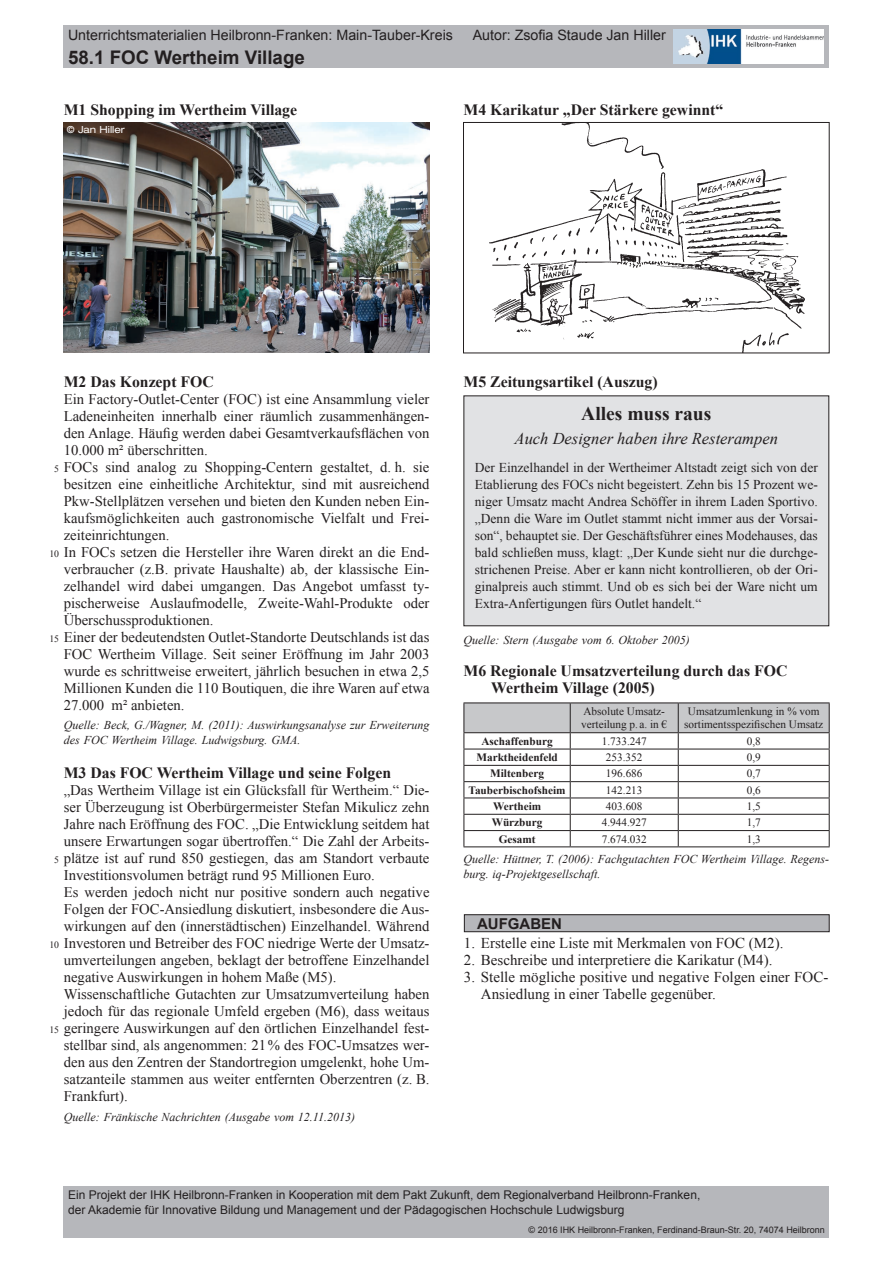
<style>
.page{position:relative;width:893px;height:1263px;background:#fff}
.page>*{position:absolute;margin:0;border:0;box-sizing:border-box;transform-origin:0 0}
.t1{font:700 19.5px "Times New Roman";color:#231f20}
.t2{font:700 18.75px "Arial";color:#231f20}
.t3{font:italic 16.5px "Times New Roman";color:#231f20}
.t4{font:700 15.75px/17px "Times New Roman";color:#231f20}
.t5{font:15px/17px "Times New Roman";color:#231f20}
.t6{font:700 15px "Arial";color:#231f20}
.t7{font:14.7px/17px "Times New Roman";color:#231f20}
.t8{font:14.25px "Arial";color:#231f20}
.t9{font:13.5px/17px "Times New Roman";color:#231f20;text-align:justify}
.t10{font:italic 12px/15px "Times New Roman";color:#231f20}
.t11{font:12px/14.4px "Arial";color:#231f20}
.t12{font:11.25px/13.5px "Times New Roman";color:#231f20}
.t13{font:700 11.25px "Times New Roman";color:#231f20}
.t14{font:9.75px "Times New Roman";color:#231f20}
.t15{font:expanded 9.75px "Helvetica Neue LT";color:#fff}
.t16{font:9px "Arial";color:#231f20}
</style>
<div class="page">
<div style="left:64px;top:26px;width:765px;height:42px;background:#b6b7bb"></div>
<img style="left:673px;top:30px;width:151px;height:34px">
<div style="left:64px;top:1186px;width:765px;height:51px;background:#b6b7bb"></div>
<img style="left:64px;top:122px;width:365px;height:231px">
<img style="left:489px;top:124px;width:316px;height:227px">
<div style="left:463px;top:122px;width:366px;height:231px;border:1px solid #231f20"></div>
<div style="left:464px;top:396px;width:365px;height:230px;background:#e1e2e4"></div>
<div style="left:463px;top:395px;width:366px;height:231px;border:1px solid #231f20"></div>
<hr style="left:463px;top:702px;width:107px;height:1px;background:#231f20">
<hr style="left:570px;top:702px;width:108px;height:1px;background:#231f20">
<hr style="left:678px;top:702px;width:152px;height:1px;background:#231f20">
<svg style="left:463px;top:703px;width:367px;height:143px"></svg>
<hr style="left:463px;top:846px;width:107px;height:1px;background:#231f20">
<hr style="left:570px;top:846px;width:108px;height:1px;background:#231f20">
<hr style="left:678px;top:846px;width:152px;height:1px;background:#231f20">
<svg style="left:463px;top:914px;width:367px;height:18px"></svg>
<p class="t8" style="left:68px;top:26px;width:386px">Unterrichtsmaterialien Heilbronn-Franken: Main-Tauber-Kreis</p>
<p class="t2" style="left:68px;top:45px;width:238px">58.1 FOC Wertheim Village</p>
<p class="t8" style="left:473px;top:26px;width:194px">Autor: Zsofia Staude Jan Hiller</p>
<p class="t4" style="left:64px;top:101px;width:235px">M1 Shopping im Wertheim Village</p>
<p class="t15" style="left:67px;top:124px;width:59px">© Jan Hiller</p>
<p class="t4" style="left:463px;top:101px;width:261px">M4 Karikatur „Der Stärkere gewinnt“</p>
<p class="t4" style="left:64px;top:373px;width:152px">M2 Das Konzept FOC</p>
<p class="t7" style="left:64px;top:390px;width:367px">Ein Factory-Outlet-Center (FOC) ist eine Ansammlung vieler Ladeneinheiten innerhalb einer räumlich zusammenhängen&shy;den Anlage. Häufig werden dabei Gesamtverkaufsflächen von 10.000 m² überschritten.<br>FOCs sind analog zu Shopping-Centern gestaltet, d. h. sie besitzen eine einheitliche Architektur, sind mit ausreichend Pkw-Stellplätzen versehen und bieten den Kunden neben Ein&shy;kaufsmöglichkeiten auch gastronomische Vielfalt und Frei&shy;zeiteinrichtungen.<br>In FOCs setzen die Hersteller ihre Waren direkt an die End&shy;verbraucher (z.B. private Haushalte) ab, der klassische Ein&shy;zelhandel wird dabei umgangen. Das Angebot umfasst ty&shy;pischerweise Auslaufmodelle, Zweite-Wahl-Produkte oder Überschussproduktionen.<br>Einer der bedeutendsten Outlet-Standorte Deutschlands ist das FOC Wertheim Village. Seit seiner Eröffnung im Jahr 2003 wurde es schrittweise erweitert, jährlich besuchen in etwa 2,5<br>Millionen Kunden die 110 Boutiquen, die ihre Waren auf etwa 27.000 m² anbieten.</p>
<p class="t10" style="left:64px;top:718px;width:367px">Quelle: Beck, G./Wagner, M. (2011): Auswirkungsanalyse zur Erweiterung des FOC Wertheim Village. Ludwigsburg. GMA.</p>
<p class="t4" style="left:64px;top:764px;width:329px">M3 Das FOC Wertheim Village und seine Folgen</p>
<p class="t7" style="left:64px;top:781px;width:367px">„Das Wertheim Village ist ein Glücksfall für Wertheim.“ Die&shy;ser Überzeugung ist Oberbürgermeister Stefan Mikulicz zehn Jahre nach Eröffnung des FOC. „Die Entwicklung seitdem hat unsere Erwartungen sogar übertroffen.“ Die Zahl der Arbeits&shy;plätze ist auf rund 850 gestiegen, das am Standort verbaute Investitionsvolumen beträgt rund 95 Millionen Euro.<br>Es werden jedoch nicht nur positive sondern auch negative Folgen der FOC-Ansiedlung diskutiert, insbesondere die Aus&shy;wirkungen auf den (innerstädtischen) Einzelhandel. Während Investoren und Betreiber des FOC niedrige Werte der Umsatz&shy;umverteilungen angeben, beklagt der betroffene Einzelhandel negative Auswirkungen in hohem Maße (M5).<br>Wissenschaftliche Gutachten zur Umsatzumverteilung haben jedoch für das regionale Umfeld ergeben (M6), dass weitaus geringere Auswirkungen auf den örtlichen Einzelhandel fest&shy;stellbar sind, als angenommen: 21% des FOC-Umsatzes wer&shy;den aus den Zentren der Standortregion umgelenkt, hohe Um&shy;satzanteile stammen aus weiter entfernten Oberzentren (z. B.<br>Frankfurt).</p>
<p class="t10" style="left:64px;top:1109px;width:293px">Quelle: Fränkische Nachrichten (Ausgabe vom 12.11.2013)</p>
<p class="t14" style="left:54px;top:462px;width:6px">5</p>
<p class="t14" style="left:49px;top:547px;width:11px">10</p>
<p class="t14" style="left:49px;top:632px;width:11px">15</p>
<p class="t14" style="left:54px;top:853px;width:6px">5</p>
<p class="t14" style="left:49px;top:938px;width:11px">10</p>
<p class="t14" style="left:49px;top:1023px;width:11px">15</p>
<p class="t4" style="left:463px;top:373px;width:196px">M5 Zeitungsartikel (Auszug)</p>
<h1 class="t1" style="left:581px;top:400px;width:132px">Alles muss raus</h1>
<p class="t3" style="left:515px;top:427px;width:265px">Auch Designer haben ihre Resterampen</p>
<p class="t9" style="left:475px;top:459px;width:344px">Der Einzelhandel in der Wertheimer Altstadt zeigt sich von der Etablierung des FOCs nicht begeistert. Zehn bis 15 Prozent we&shy;niger Umsatz macht Andrea Schöffer in ihrem Laden Sportivo. „Denn die Ware im Outlet stammt nicht immer aus der Vorsai&shy;son“, behauptet sie. Der Geschäftsführer eines Modehauses, das bald schließen muss, klagt: „Der Kunde sieht nur die durchge&shy;strichenen Preise. Aber er kann nicht kontrollieren, ob der Ori&shy;ginalpreis auch stimmt. Und ob es sich bei der Ware nicht um Extra-Anfertigungen fürs Outlet handelt.“</p>
<p class="t10" style="left:463px;top:632px;width:228px">Quelle: Stern (Ausgabe vom 6. Oktober 2005)</p>
<p class="t4" style="left:491px;top:662px;width:298px;text-indent:-28px">M6 Regionale Umsatzverteilung durch das FOC<br>Wertheim Village (2005)</p>
<p class="t12" style="left:581px;top:704px;width:88px">Absolute Umsatz&shy;verteilung p. a. in €</p>
<p class="t12" style="left:684px;top:704px;width:141px;text-align:center">Umsatzumlenkung in % vom sortimentsspezifischen Umsatz</p>
<p class="t13" style="left:481px;top:733px;width:73px">Aschaffenburg</p>
<p class="t12" style="left:602px;top:734px;width:46px">1.733.247</p>
<p class="t12" style="left:747px;top:734px;width:16px">0,8</p>
<p class="t13" style="left:476px;top:749px;width:83px">Marktheidenfeld</p>
<p class="t12" style="left:606px;top:750px;width:38px">253.352</p>
<p class="t12" style="left:747px;top:750px;width:16px">0,9</p>
<p class="t13" style="left:490px;top:766px;width:55px">Miltenberg</p>
<p class="t12" style="left:606px;top:767px;width:38px">196.686</p>
<p class="t12" style="left:747px;top:767px;width:16px">0,7</p>
<p class="t13" style="left:469px;top:782px;width:99px">Tauberbischofsheim</p>
<p class="t12" style="left:606px;top:783px;width:38px">142.213</p>
<p class="t12" style="left:747px;top:783px;width:16px">0,6</p>
<p class="t13" style="left:493px;top:798px;width:50px">Wertheim</p>
<p class="t12" style="left:606px;top:799px;width:38px">403.608</p>
<p class="t12" style="left:747px;top:799px;width:16px">1,5</p>
<p class="t13" style="left:492px;top:815px;width:52px">Würzburg</p>
<p class="t12" style="left:602px;top:816px;width:46px">4.944.927</p>
<p class="t12" style="left:747px;top:816px;width:16px">1,7</p>
<p class="t13" style="left:499px;top:831px;width:38px">Gesamt</p>
<p class="t12" style="left:602px;top:832px;width:46px">7.674.032</p>
<p class="t12" style="left:747px;top:832px;width:16px">1,3</p>
<p class="t10" style="left:463px;top:851px;width:367px">Quelle: Hüttner, T. (2006): Fachgutachten FOC Wertheim Village. Regens&shy;burg. iq-Projektgesellschaft.</p>
<p class="t6" style="left:477px;top:914px;width:86px">AUFGABEN</p>
<p class="t5" style="left:464px;top:934px;width:321px">1. Erstelle eine Liste mit Merkmalen von FOC (M2).</p>
<p class="t5" style="left:464px;top:951px;width:310px">2. Beschreibe und interpretiere die Karikatur (M4).</p>
<p class="t5" style="left:481px;top:968px;width:349px;text-indent:-17px">3. Stelle mögliche positive und negative Folgen einer FOC-<br>Ansiedlung in einer Tabelle gegenüber.</p>
<p class="t11" style="left:68px;top:1188px;width:634px">Ein Projekt der IHK Heilbronn-Franken in Kooperation mit dem Pakt Zukunft, dem Regionalverband Heilbronn-Franken, der Akademie für Innovative Bildung und Management und der Pädagogischen Hochschule Ludwigsburg</p>
<p class="t16" style="left:529px;top:1224px;width:298px">© 2016 IHK Heilbronn-Franken, Ferdinand-Braun-Str. 20, 74074 Heilbronn</p>
</div>
